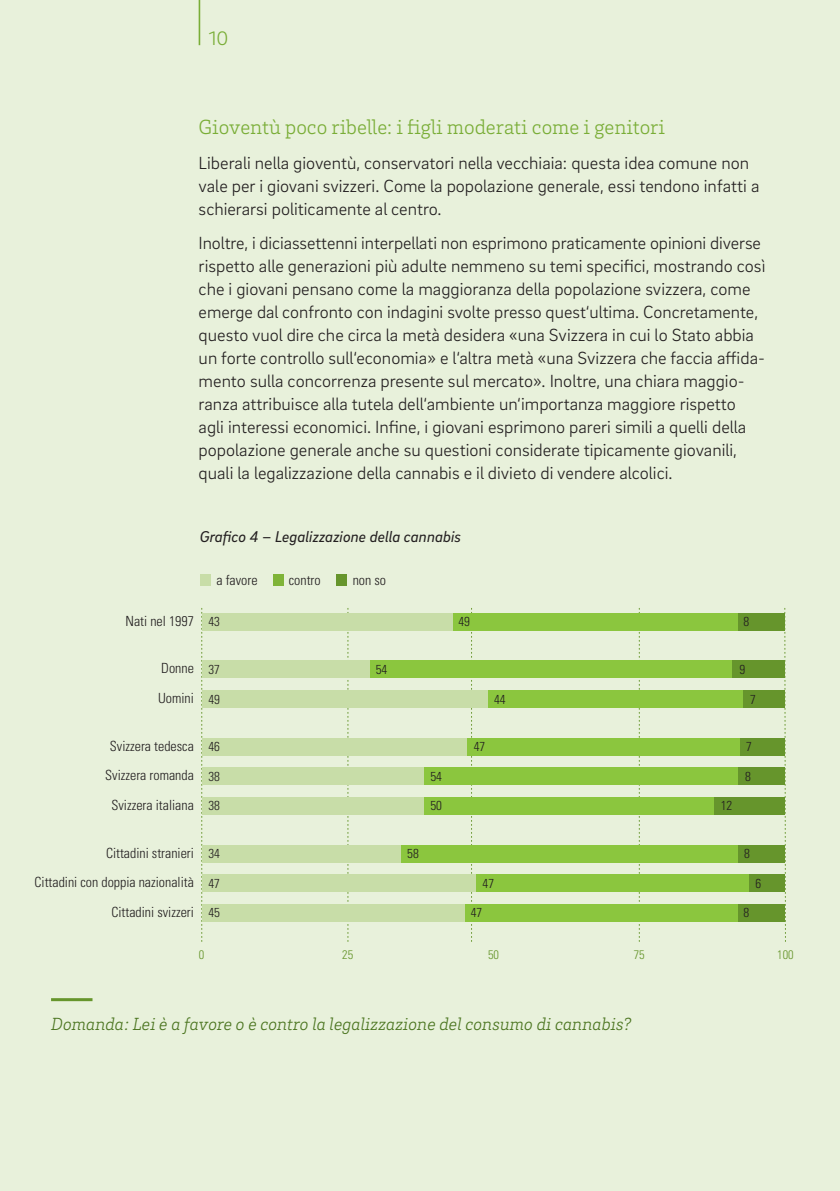
<style>
.page{position:relative;width:840px;height:1191px;background:#fff}
.page>*{position:absolute;margin:0;border:0;box-sizing:border-box;transform-origin:0 0}
.t1{font:300 21px "Brix Slab";color:#79ad36}
.t2{font:300 20px "Brix Sans";color:#79ad36}
.t3{font:300 18px/23px "Brix Sans";color:#231f20}
.t4{font:italic 300 18px "Brix Slab";color:#4b7520}
.t5{font:italic 16px "Brix Sans";color:#231f20}
.t6{font:300 condensed 14px "Univers";color:#231f20}
.t7{font:300 condensed 13px "Univers";color:#231f20}
.t8{font:300 condensed 12.4px "Univers";color:#66952c}
</style>
<div class="page">
<div style="left:0;top:0;width:839px;height:1191px;background:#e8f1db"></div>
<hr style="left:198px;top:0;width:2px;height:45px;background:#79ad36">
<hr style="left:51px;top:998px;width:41px;height:3px;background:#66952c">
<div style="left:200px;top:574px;width:11px;height:12px;background:#c8dda8"></div>
<div style="left:272px;top:574px;width:11px;height:12px;background:#7fb438"></div>
<svg style="left:201px;top:608px;width:1px;height:334px"></svg>
<svg style="left:347px;top:608px;width:1px;height:334px"></svg>
<svg style="left:471px;top:608px;width:1px;height:334px"></svg>
<svg style="left:638px;top:608px;width:1px;height:334px"></svg>
<svg style="left:783px;top:608px;width:3px;height:334px"></svg>
<div style="left:202px;top:904px;width:265px;height:17px;background:#c8dda8"></div>
<div style="left:202px;top:874px;width:277px;height:18px;background:#c8dda8"></div>
<div style="left:202px;top:844px;width:202px;height:18px;background:#c8dda8"></div>
<div style="left:202px;top:797px;width:225px;height:18px;background:#c8dda8"></div>
<div style="left:202px;top:767px;width:225px;height:18px;background:#c8dda8"></div>
<div style="left:202px;top:738px;width:268px;height:17px;background:#c8dda8"></div>
<div style="left:202px;top:690px;width:288px;height:18px;background:#c8dda8"></div>
<div style="left:202px;top:660px;width:219px;height:18px;background:#c8dda8"></div>
<div style="left:202px;top:613px;width:253px;height:18px;background:#c8dda8"></div>
<div style="left:464px;top:904px;width:276px;height:17px;background:#8bc63e"></div>
<div style="left:737px;top:904px;width:47px;height:17px;background:#66952c"></div>
<div style="left:476px;top:874px;width:278px;height:18px;background:#8bc63e"></div>
<div style="left:749px;top:874px;width:35px;height:18px;background:#66952c"></div>
<div style="left:401px;top:844px;width:339px;height:18px;background:#8bc63e"></div>
<div style="left:737px;top:844px;width:47px;height:18px;background:#66952c"></div>
<div style="left:424px;top:797px;width:294px;height:18px;background:#8bc63e"></div>
<div style="left:714px;top:797px;width:70px;height:18px;background:#66952c"></div>
<div style="left:424px;top:767px;width:316px;height:18px;background:#8bc63e"></div>
<div style="left:737px;top:767px;width:47px;height:18px;background:#66952c"></div>
<div style="left:467px;top:738px;width:281px;height:17px;background:#8bc63e"></div>
<div style="left:740px;top:738px;width:44px;height:17px;background:#66952c"></div>
<div style="left:487px;top:690px;width:259px;height:18px;background:#8bc63e"></div>
<div style="left:743px;top:690px;width:41px;height:18px;background:#66952c"></div>
<div style="left:369px;top:660px;width:366px;height:18px;background:#8bc63e"></div>
<div style="left:732px;top:660px;width:52px;height:18px;background:#66952c"></div>
<div style="left:453px;top:613px;width:290px;height:18px;background:#8bc63e"></div>
<div style="left:737px;top:613px;width:47px;height:18px;background:#66952c"></div>
<div style="left:336px;top:574px;width:11px;height:12px;background:#66952c"></div>
<p class="t2" style="left:209px;top:26px;width:21px">10</p>
<p class="t1" style="left:198px;top:114px;width:467px">Gioventù poco ribelle: i figli moderati come i genitori</p>
<p class="t3" style="left:198px;top:150px;width:562px">Liberali nella gioventù, conservatori nella vecchiaia: questa idea comune non vale per i giovani svizzeri. Come la popolazione generale, essi tendono infatti a schierarsi politicamente al centro.</p>
<p class="t3" style="left:198px;top:231px;width:568px">Inoltre, i diciassettenni interpellati non esprimono praticamente opinioni diverse rispetto alle generazioni più adulte nemmeno su temi specifici, mostrando così che i giovani pensano come la maggioranza della popolazione svizzera, come emerge dal confronto con indagini svolte presso quest‘ultima. Concretamente, questo vuol dire che circa la metà desidera «una Svizzera in cui lo Stato abbia un forte controllo sull‘economia» e l‘altra metà «una Svizzera che faccia affida&shy;mento sulla concorrenza presente sul mercato». Inoltre, una chiara maggio&shy;ranza attribuisce alla tutela dell‘ambiente un‘importanza maggiore rispetto agli interessi economici. Infine, i giovani esprimono pareri simili a quelli della popolazione generale anche su questioni considerate tipicamente giovanili, quali la legalizzazione della cannabis e il divieto di vendere alcolici.</p>
<p class="t5" style="left:199px;top:526px;width:263px">Grafico 4 – Legalizzazione della cannabis</p>
<p class="t6" style="left:125px;top:612px;width:70px">Nati nel 1997</p>
<p class="t6" style="left:161px;top:660px;width:34px">Donne</p>
<p class="t6" style="left:158px;top:689px;width:37px">Uomini</p>
<p class="t6" style="left:110px;top:737px;width:85px">Svizzera tedesca</p>
<p class="t6" style="left:105px;top:767px;width:90px">Svizzera romanda</p>
<p class="t6" style="left:111px;top:796px;width:84px">Svizzera italiana</p>
<p class="t6" style="left:106px;top:844px;width:89px">Cittadini stranieri</p>
<p class="t6" style="left:35px;top:874px;width:161px">Cittadini con doppia nazionalità</p>
<p class="t6" style="left:111px;top:903px;width:84px">Cittadini svizzeri</p>
<p class="t6" style="left:216px;top:571px;width:43px">a favore</p>
<p class="t6" style="left:288px;top:571px;width:33px">contro</p>
<p class="t7" style="left:208px;top:614px;width:13px">43</p>
<p class="t7" style="left:208px;top:661px;width:13px">37</p>
<p class="t7" style="left:208px;top:691px;width:13px">49</p>
<p class="t7" style="left:208px;top:738px;width:13px">46</p>
<p class="t7" style="left:208px;top:768px;width:13px">38</p>
<p class="t7" style="left:208px;top:798px;width:13px">38</p>
<p class="t7" style="left:208px;top:845px;width:13px">34</p>
<p class="t7" style="left:208px;top:875px;width:13px">47</p>
<p class="t7" style="left:208px;top:905px;width:13px">45</p>
<p class="t6" style="left:352px;top:571px;width:35px">non so</p>
<p class="t7" style="left:458px;top:614px;width:13px">49</p>
<p class="t7" style="left:743px;top:614px;width:7px">8</p>
<p class="t7" style="left:375px;top:661px;width:13px">54</p>
<p class="t7" style="left:739px;top:661px;width:7px">9</p>
<p class="t7" style="left:494px;top:691px;width:13px">44</p>
<p class="t7" style="left:749px;top:691px;width:7px">7</p>
<p class="t7" style="left:473px;top:738px;width:13px">47</p>
<p class="t7" style="left:745px;top:738px;width:7px">7</p>
<p class="t7" style="left:430px;top:768px;width:13px">54</p>
<p class="t7" style="left:744px;top:768px;width:7px">8</p>
<p class="t7" style="left:430px;top:798px;width:13px">50</p>
<p class="t7" style="left:720px;top:798px;width:13px">12</p>
<p class="t7" style="left:407px;top:845px;width:13px">58</p>
<p class="t7" style="left:743px;top:845px;width:7px">8</p>
<p class="t7" style="left:482px;top:875px;width:13px">47</p>
<p class="t7" style="left:755px;top:875px;width:7px">6</p>
<p class="t7" style="left:470px;top:905px;width:13px">47</p>
<p class="t7" style="left:743px;top:905px;width:7px">8</p>
<p class="t8" style="left:199px;top:947px;width:7px">0</p>
<p class="t8" style="left:342px;top:947px;width:12px">25</p>
<p class="t8" style="left:488px;top:947px;width:12px">50</p>
<p class="t8" style="left:633px;top:947px;width:12px">75</p>
<p class="t8" style="left:776px;top:947px;width:18px">100</p>
<p class="t4" style="left:51px;top:1012px;width:581px">Domanda: Lei è a favore o è contro la legalizzazione del consumo di cannabis?</p>
</div>
